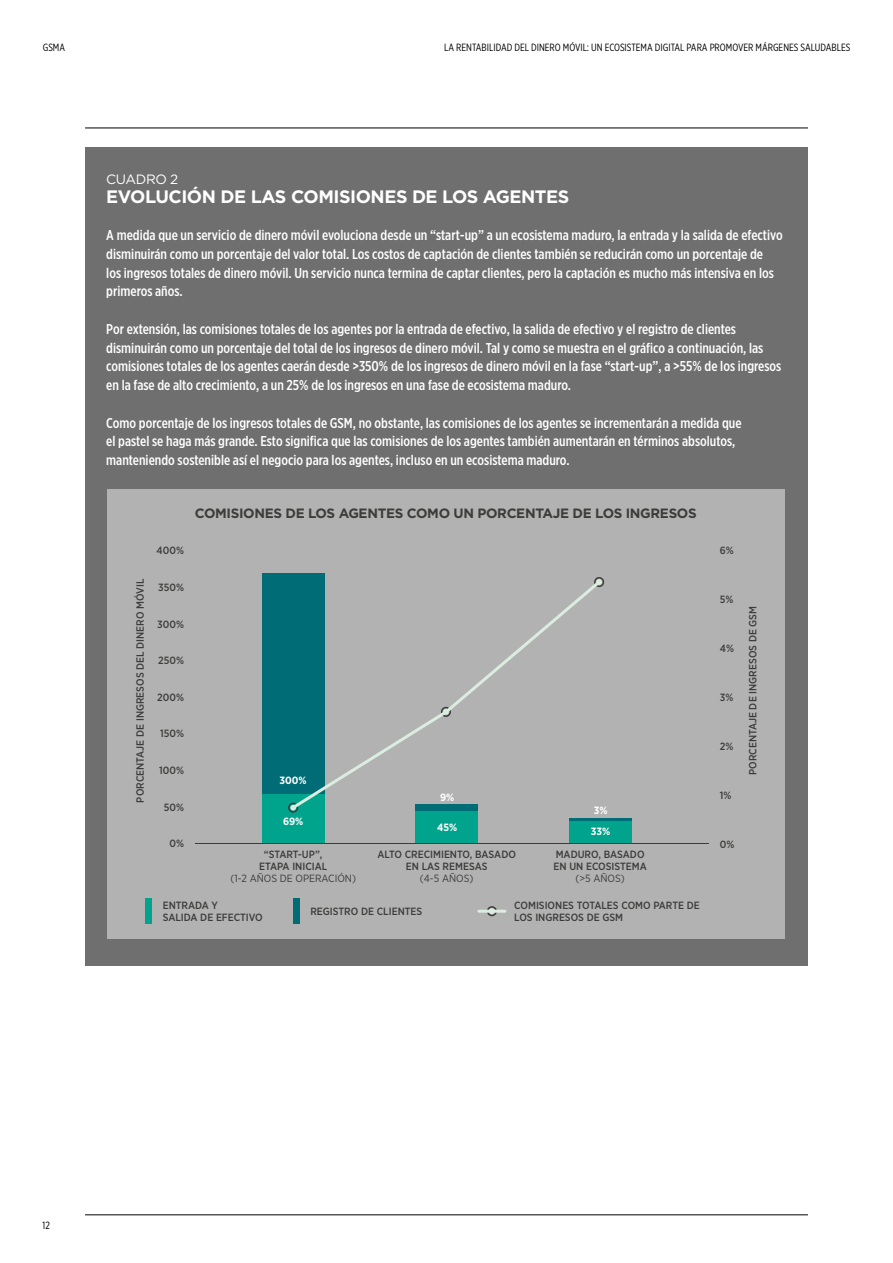
<style>
.page{position:relative;width:893px;height:1263px;background:#fff}
.page>*{position:absolute;margin:0;border:0;box-sizing:border-box;transform-origin:0 0}
.t1{font:700 18px "Gotham";letter-spacing:-.025em;color:#fff}
.t2{font:500 14.25px/18.8px "Gotham X Narrow";color:#fff}
.t3{font:700 13.5px "Gotham";letter-spacing:-.025em;color:#3c3c3b}
.t4{font:13.5px "Gotham";letter-spacing:-.025em;color:#fff}
.t5{font:500 10.5px/12px "Gotham Narrow";color:#3c3c3b}
.t6{font:10.5px "Gotham X Narrow";color:#000}
.t7{font:10.5px "Gotham Narrow";color:#3c3c3b}
.t8{font:700 10.5px "Gotham Narrow";color:#fff}
</style>
<div class="page">
<hr style="left:85px;top:128px;width:723px;height:1px;background:#000">
<hr style="left:85px;top:1214px;width:723px;height:1px;background:#000">
<div style="left:85px;top:147px;width:723px;height:818px;background:#706f6f"></div>
<div style="left:107px;top:489px;width:678px;height:449px;background:#b3b2b2"></div>
<div style="left:146px;top:898px;width:6px;height:26px;background:#00a48c"></div>
<div style="left:293px;top:898px;width:7px;height:26px;background:#006d76"></div>
<div style="left:262px;top:794px;width:62px;height:49px;background:#00a48c"></div>
<div style="left:415px;top:811px;width:63px;height:32px;background:#00a48c"></div>
<div style="left:569px;top:820px;width:62px;height:23px;background:#00a48c"></div>
<div style="left:262px;top:573px;width:62px;height:221px;background:#006d76"></div>
<hr style="left:569px;top:818px;width:62px;height:2px;background:#006d76">
<div style="left:594px;top:577px;width:10px;height:10px;border:2px solid #3c3c3b;border-radius:50%"></div>
<div style="left:288px;top:803px;width:10px;height:10px;border:2px solid #3c3c3b;border-radius:50%"></div>
<svg style="left:290px;top:578px;width:313px;height:233px"></svg>
<div style="left:487px;top:906px;width:10px;height:10px;border:2px solid #3c3c3b;border-radius:50%"></div>
<hr style="left:479px;top:910px;width:26px;height:3px;background:#dbece0">
<hr style="left:195px;top:843px;width:514px;height:1px;background:#3c3c3b">
<p class="t6" style="left:43px;top:41px;width:24px">GSMA</p>
<p class="t6" style="left:444px;top:41px;width:408px">LA RENTABILIDAD DEL DINERO MÓVIL: UN ECOSISTEMA DIGITAL PARA PROMOVER MÁRGENES SALUDABLES</p>
<p class="t4" style="left:106px;top:170px;width:74px">CUADRO 2</p>
<p class="t1" style="left:106px;top:184px;width:464px">EVOLUCIÓN DE LAS COMISIONES DE LOS AGENTES</p>
<p class="t2" style="left:106px;top:226px;width:678px">A medida que un servicio de dinero móvil evoluciona desde un “start-up” a un ecosistema maduro, la entrada y la salida de efectivo disminuirán como un porcentaje del valor total. Los costos de captación de clientes también se reducirán como un porcentaje de<br>los ingresos totales de dinero móvil. Un servicio nunca termina de captar clientes, pero la captación es mucho más intensiva en los primeros años.</p>
<p class="t2" style="left:106px;top:319px;width:677px">Por extensión, las comisiones totales de los agentes por la entrada de efectivo, la salida de efectivo y el registro de clientes disminuirán como un porcentaje del total de los ingresos de dinero móvil. Tal y como se muestra en el gráfico a continuación, las comisiones totales de los agentes caerán desde &gt;350% de los ingresos de dinero móvil en la fase “start-up”, a &gt;55% de los ingresos en la fase de alto crecimiento, a un 25% de los ingresos en una fase de ecosistema maduro.</p>
<p class="t2" style="left:106px;top:413px;width:637px">Como porcentaje de los ingresos totales de GSM, no obstante, las comisiones de los agentes se incrementarán a medida que el pastel se haga más grande. Esto significa que las comisiones de los agentes también aumentarán en términos absolutos, manteniendo sostenible así el negocio para los agentes, incluso en un ecosistema maduro.</p>
<p class="t5" style="left:134px;top:802px;width:226px;rotate:-90deg">PORCENTAJE DE INGRESOS DEL DINERO MÓVIL</p>
<p class="t5" style="left:157px;top:544px;width:29px">400%</p>
<p class="t5" style="left:158px;top:581px;width:27px">350%</p>
<p class="t5" style="left:157px;top:618px;width:28px">300%</p>
<p class="t3" style="left:195px;top:504px;width:503px">COMISIONES DE LOS AGENTES COMO UN PORCENTAJE DE LOS INGRESOS</p>
<p class="t5" style="left:720px;top:544px;width:16px">6%</p>
<p class="t5" style="left:720px;top:593px;width:15px">5%</p>
<p class="t5" style="left:720px;top:642px;width:16px">4%</p>
<p class="t5" style="left:158px;top:654px;width:27px">250%</p>
<p class="t5" style="left:157px;top:691px;width:28px">200%</p>
<p class="t5" style="left:160px;top:728px;width:25px">150%</p>
<p class="t5" style="left:159px;top:764px;width:26px">100%</p>
<p class="t5" style="left:164px;top:801px;width:22px">50%</p>
<p class="t5" style="left:169px;top:837px;width:16px">0%</p>
<p class="t5" style="left:720px;top:838px;width:16px">0%</p>
<p class="t5" style="left:720px;top:691px;width:15px">3%</p>
<p class="t5" style="left:720px;top:740px;width:15px">2%</p>
<p class="t8" style="left:280px;top:774px;width:29px">300%</p>
<p class="t8" style="left:283px;top:814px;width:22px">69%</p>
<p class="t5" style="left:720px;top:789px;width:13px">1%</p>
<p class="t8" style="left:440px;top:790px;width:16px">9%</p>
<p class="t8" style="left:594px;top:804px;width:15px">3%</p>
<p class="t8" style="left:437px;top:821px;width:22px">45%</p>
<p class="t8" style="left:591px;top:824px;width:21px">33%</p>
<p class="t5" style="left:259px;top:848px;width:70px;text-align:center">“START-UP”,<br>ETAPA INICIAL</p>
<p class="t7" style="left:230px;top:872px;width:127px">(1-2 AÑOS DE OPERACIÓN)</p>
<p class="t5" style="left:377px;top:848px;width:140px;text-align:center">ALTO CRECIMIENTO, BASADO<br>EN LAS REMESAS</p>
<p class="t7" style="left:420px;top:872px;width:55px">(4-5 AÑOS)</p>
<p class="t5" style="left:553px;top:848px;width:95px">MADURO, BASADO<br>EN UN ECOSISTEMA</p>
<p class="t7" style="left:575px;top:872px;width:51px">(&gt;5 AÑOS)</p>
<p class="t5" style="left:163px;top:899px;width:102px">ENTRADA Y<br>SALIDA DE EFECTIVO</p>
<p class="t5" style="left:310px;top:905px;width:113px">REGISTRO DE CLIENTES</p>
<p class="t5" style="left:514px;top:899px;width:187px">COMISIONES TOTALES COMO PARTE DE<br>LOS INGRESOS DE GSM</p>
<p class="t5" style="left:746px;top:775px;width:171px;rotate:-90deg">PORCENTAJE DE INGRESOS DE GSM</p>
<p class="t6" style="left:43px;top:1219px;width:9px">12</p>
</div>
